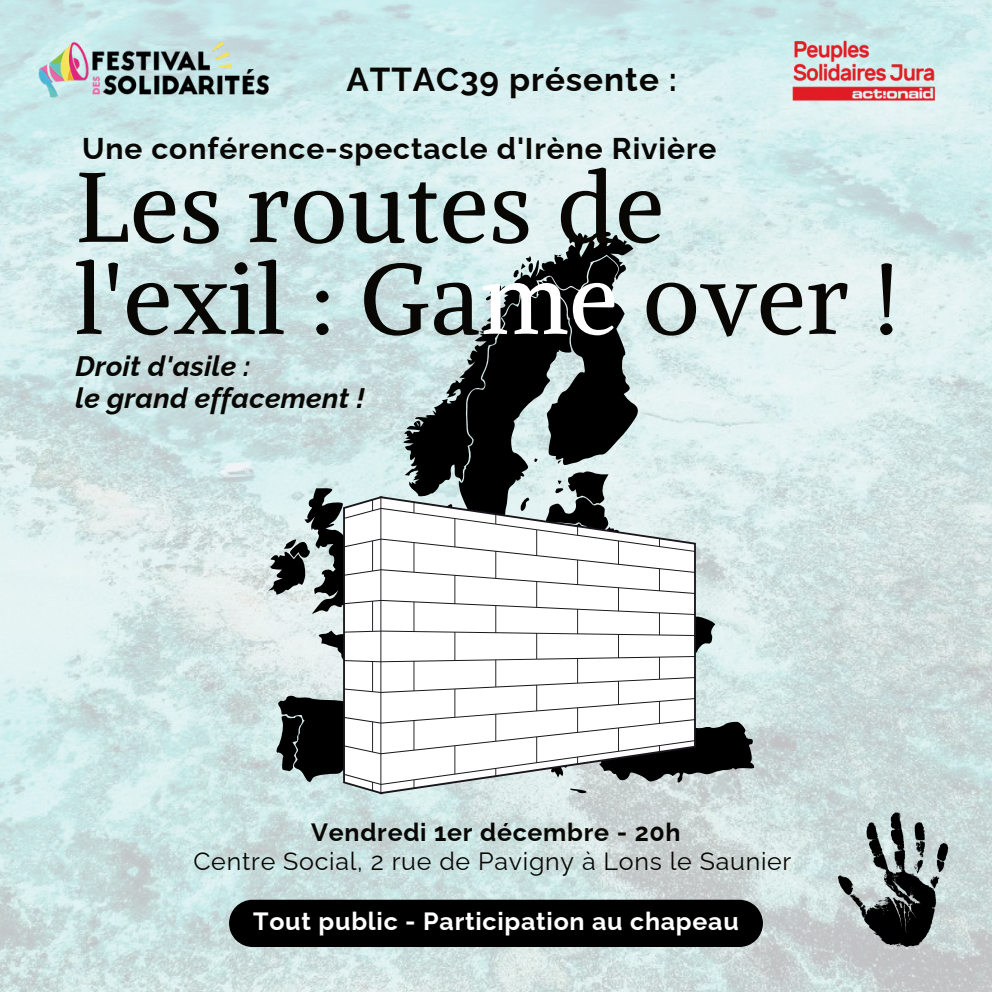
<style>
.page{position:relative;width:992px;height:992px;background:#fff}
.page>*{position:absolute;margin:0;border:0;box-sizing:border-box;transform-origin:0 0}
.t1{font:98.25px/91.8px "Alike";letter-spacing:.01em;color:#080704}
.t2{font:700 33.25px "Raleway";letter-spacing:.03em;color:#080704}
.t3{font:700 30px "Raleway";letter-spacing:.03em;color:#080704}
.t4{font:italic 700 28.25px/31.8px "Raleway";letter-spacing:.01em;color:#080704}
.t5{font:25px "Raleway";letter-spacing:.03em;color:#080704}
.t6{font:700 25px "Raleway";letter-spacing:.03em;color:#fff}
.t7{font:700 25px "Raleway";letter-spacing:.03em;color:#080704}
.s1{color:#fff}
</style>
<div class="page">
<img style="left:0;top:0;width:992px;height:992px">
<svg style="left:268px;top:231px;width:487px;height:563px;background:#9eacac"></svg>
<svg style="left:343px;top:496px;width:353px;height:298px"></svg>
<svg style="left:838px;top:812px;width:110px;height:135px;background:#848d8c"></svg>
<div style="left:229px;top:900px;width:534px;height:47px;background:#000"></div>
<img style="left:32px;top:19px;width:242px;height:97px">
<img style="left:789px;top:19px;width:152px;height:106px">
<h2 class="t2" style="left:346px;top:52px;width:332px">ATTAC39 présente :</h2>
<p class="t3" style="left:82px;top:124px;width:636px">Une conférence-spectacle d'Irène Rivière</p>
<h1 class="t1" style="left:75px;top:161px;width:825px">Les routes de<br>l'exil : Ga<span class="s1">me</span> over !</h1>
<p class="t4" style="left:75px;top:347px;width:291px">Droit d'asile :<br>le grand effacement !</p>
<p class="t7" style="left:311px;top:813px;width:371px">Vendredi 1er décembre - 20h</p>
<p class="t5" style="left:193px;top:841px;width:599px">Centre Social, 2 rue de Pavigny à Lons le Saunier</p>
<p class="t6" style="left:253px;top:901px;width:487px">Tout public - Participation au chapeau</p>
</div>
